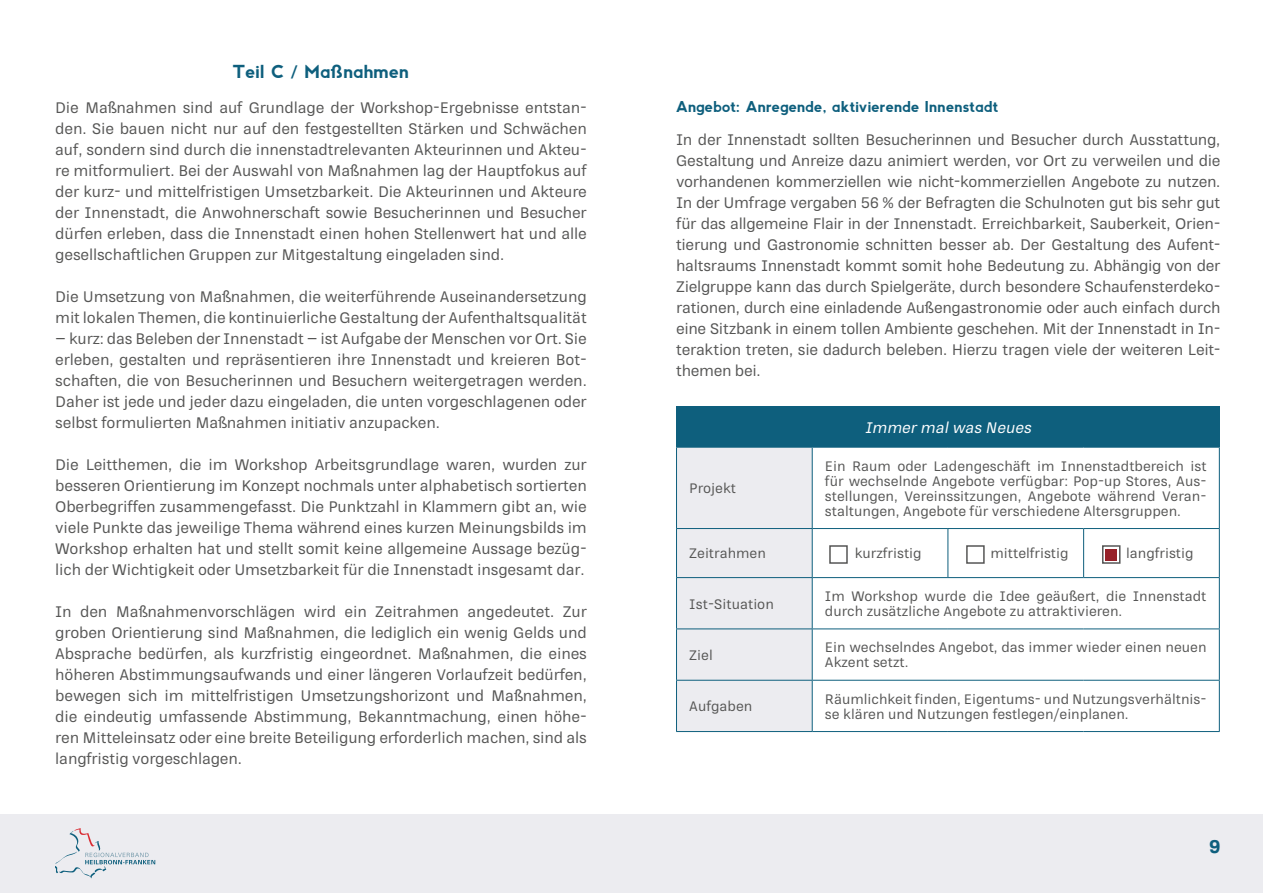
<style>
.page{position:relative;width:1263px;height:893px;background:#fff}
.page>*{position:absolute;margin:0;border:0;box-sizing:border-box;transform-origin:0 0}
.t1{font:18px "Abside";color:#0e5f7d}
.t2{font:900 18px "RNS Sisma";color:#0e5f7d}
.t3{font:500 15px/21px "RNS Sisma";letter-spacing:-.01em;color:#565655;text-align:justify}
.t4{font:15px "Abside";color:#0e5f7d}
.t5{font:italic 500 15px "RNS Sisma";color:#fff}
.t6{font:500 13.5px/15px "RNS Sisma";color:#565655}
</style>
<div class="page">
<div style="left:0;top:814px;width:1263px;height:79px;background:#ececf0"></div>
<svg style="left:55px;top:828px;width:100px;height:50px"></svg>
<div style="left:676px;top:407px;width:544px;height:40px;background:#0e5f7d"></div>
<div style="left:677px;top:448px;width:135px;height:283px;background:#ececf0"></div>
<svg style="left:813px;top:448px;width:406px;height:283px"></svg>
<hr style="left:676px;top:528px;width:136px;height:1px;background:#0e5f7d">
<hr style="left:676px;top:577px;width:136px;height:1px;background:#0e5f7d">
<hr style="left:676px;top:628px;width:136px;height:1px;background:#0e5f7d">
<hr style="left:676px;top:680px;width:136px;height:1px;background:#0e5f7d">
<hr style="left:676px;top:447px;width:136px;height:1px;background:#0e5f7d">
<hr style="left:676px;top:448px;width:1px;height:80px;background:#0e5f7d">
<hr style="left:676px;top:529px;width:1px;height:48px;background:#0e5f7d">
<hr style="left:676px;top:578px;width:1px;height:50px;background:#0e5f7d">
<hr style="left:676px;top:629px;width:1px;height:51px;background:#0e5f7d">
<hr style="left:676px;top:681px;width:1px;height:50px;background:#0e5f7d">
<hr style="left:676px;top:731px;width:136px;height:1px;background:#0e5f7d">
<hr style="left:812px;top:447px;width:136px;height:1px;background:#0e5f7d">
<hr style="left:812px;top:448px;width:1px;height:80px;background:#0e5f7d">
<hr style="left:948px;top:447px;width:136px;height:1px;background:#0e5f7d">
<hr style="left:1084px;top:447px;width:136px;height:1px;background:#0e5f7d">
<hr style="left:1219px;top:448px;width:1px;height:80px;background:#0e5f7d">
<hr style="left:948px;top:528px;width:136px;height:1px;background:#0e5f7d">
<hr style="left:812px;top:528px;width:136px;height:1px;background:#0e5f7d">
<hr style="left:812px;top:529px;width:1px;height:48px;background:#0e5f7d">
<hr style="left:947px;top:529px;width:1px;height:48px;background:#0e5f7d">
<hr style="left:1084px;top:528px;width:136px;height:1px;background:#0e5f7d">
<hr style="left:1083px;top:529px;width:1px;height:48px;background:#0e5f7d">
<hr style="left:1219px;top:529px;width:1px;height:48px;background:#0e5f7d">
<hr style="left:812px;top:577px;width:136px;height:1px;background:#0e5f7d">
<hr style="left:812px;top:578px;width:1px;height:50px;background:#0e5f7d">
<hr style="left:948px;top:577px;width:136px;height:1px;background:#0e5f7d">
<hr style="left:1084px;top:577px;width:136px;height:1px;background:#0e5f7d">
<hr style="left:1219px;top:578px;width:1px;height:50px;background:#0e5f7d">
<hr style="left:812px;top:628px;width:136px;height:1px;background:#0e5f7d">
<hr style="left:812px;top:629px;width:1px;height:51px;background:#0e5f7d">
<hr style="left:948px;top:628px;width:136px;height:1px;background:#0e5f7d">
<hr style="left:1084px;top:628px;width:136px;height:1px;background:#0e5f7d">
<hr style="left:1219px;top:629px;width:1px;height:51px;background:#0e5f7d">
<hr style="left:812px;top:680px;width:136px;height:1px;background:#0e5f7d">
<hr style="left:812px;top:681px;width:1px;height:50px;background:#0e5f7d">
<hr style="left:948px;top:680px;width:136px;height:1px;background:#0e5f7d">
<hr style="left:1084px;top:680px;width:136px;height:1px;background:#0e5f7d">
<hr style="left:1219px;top:681px;width:1px;height:50px;background:#0e5f7d">
<hr style="left:812px;top:731px;width:136px;height:1px;background:#0e5f7d">
<hr style="left:948px;top:731px;width:136px;height:1px;background:#0e5f7d">
<hr style="left:1084px;top:731px;width:136px;height:1px;background:#0e5f7d">
<div style="left:829px;top:545px;width:19px;height:19px;background:#fff;border:2px solid #565655"></div>
<div style="left:966px;top:545px;width:19px;height:19px;background:#fff;border:2px solid #565655"></div>
<svg style="left:1102px;top:545px;width:18px;height:19px"></svg>
<div style="left:1106px;top:549px;width:11px;height:11px;background:#962028"></div>
<p class="t1" style="left:233px;top:60px;width:178px">Teil C / Maßnahmen</p>
<p class="t3" style="left:55px;top:97px;width:533px">Die Maßnahmen sind auf Grundlage der Workshop-Ergebnisse entstan&shy;den. Sie bauen nicht nur auf den festgestellten Stärken und Schwächen auf, sondern sind durch die innenstadtrelevanten Akteurinnen und Akteu&shy;re mitformuliert. Bei der Auswahl von Maßnahmen lag der Hauptfokus auf der kurz- und mittelfristigen Umsetzbarkeit. Die Akteurinnen und Akteure der Innenstadt, die Anwohnerschaft sowie Besucherinnen und Besucher dürfen erleben, dass die Innenstadt einen hohen Stellenwert hat und alle gesellschaftlichen Gruppen zur Mitgestaltung eingeladen sind.</p>
<p class="t3" style="left:55px;top:286px;width:533px">Die Umsetzung von Maßnahmen, die weiterführende Auseinandersetzung mit lokalen Themen, die kontinuierliche Gestaltung der Aufenthaltsqualität</p>
<p class="t3" style="left:55px;top:328px;width:533px">– kurz: das Beleben der Innenstadt – ist Aufgabe der Menschen vor Ort. Sie erleben, gestalten und repräsentieren ihre Innenstadt und kreieren Bot&shy;schaften, die von Besucherinnen und Besuchern weitergetragen werden.<br>Daher ist jede und jeder dazu eingeladen, die unten vorgeschlagenen oder selbst formulierten Maßnahmen initiativ anzupacken.</p>
<p class="t3" style="left:55px;top:454px;width:533px">Die Leitthemen, die im Workshop Arbeitsgrundlage waren, wurden zur besseren Orientierung im Konzept nochmals unter alphabetisch sortierten Oberbegriffen zusammengefasst. Die Punktzahl in Klammern gibt an, wie viele Punkte das jeweilige Thema während eines kurzen Meinungsbilds im Workshop erhalten hat und stellt somit keine allgemeine Aussage bezüg&shy;lich der Wichtigkeit oder Umsetzbarkeit für die Innenstadt insgesamt dar.</p>
<p class="t3" style="left:55px;top:601px;width:533px">In den Maßnahmenvorschlägen wird ein Zeitrahmen angedeutet. Zur groben Orientierung sind Maßnahmen, die lediglich ein wenig Gelds und Absprache bedürfen, als kurzfristig eingeordnet. Maßnahmen, die eines höheren Abstimmungsaufwands und einer längeren Vorlaufzeit bedürfen, bewegen sich im mittelfristigen Umsetzungshorizont und Maßnahmen, die eindeutig umfassende Abstimmung, Bekanntmachung, einen höhe&shy;ren Mitteleinsatz oder eine breite Beteiligung erforderlich machen, sind als langfristig vorgeschlagen.</p>
<p class="t4" style="left:676px;top:96px;width:324px">Angebot: Anregende, aktivierende Innenstadt</p>
<p class="t3" style="left:676px;top:129px;width:546px">In der Innenstadt sollten Besucherinnen und Besucher durch Ausstattung, Gestaltung und Anreize dazu animiert werden, vor Ort zu verweilen und die vorhandenen kommerziellen wie nicht-kommerziellen Angebote zu nutzen.<br>In der Umfrage vergaben 56 % der Befragten die Schulnoten gut bis sehr gut für das allgemeine Flair in der Innenstadt. Erreichbarkeit, Sauberkeit, Orien&shy;tierung und Gastronomie schnitten besser ab. Der Gestaltung des Aufent&shy;haltsraums Innenstadt kommt somit hohe Bedeutung zu. Abhängig von der Zielgruppe kann das durch Spielgeräte, durch besondere Schaufensterdeko&shy;rationen, durch eine einladende Außengastronomie oder auch einfach durch eine Sitzbank in einem tollen Ambiente geschehen. Mit der Innenstadt in In&shy;teraktion treten, sie dadurch beleben. Hierzu tragen viele der weiteren Leit&shy;themen bei.</p>
<p class="t6" style="left:689px;top:481px;width:48px">Projekt</p>
<p class="t5" style="left:865px;top:418px;width:171px">Immer malwas Neues</p>
<p class="t6" style="left:825px;top:458px;width:383px;text-align:justify">Ein Raum oder Ladengeschäft im Innenstadtbereich ist für wechselnde Angebote verfügbar: Pop-up Stores, Aus&shy;stellungen, Vereinssitzungen, Angebote während Veran&shy;staltungen, Angebote für verschiedene Altersgruppen.</p>
<p class="t6" style="left:689px;top:546px;width:78px">Zeitrahmen</p>
<p class="t6" style="left:855px;top:546px;width:68px">kurzfristig</p>
<p class="t6" style="left:990px;top:546px;width:80px">mittelfristig</p>
<p class="t6" style="left:1126px;top:546px;width:69px">langfristig</p>
<p class="t6" style="left:689px;top:596px;width:86px">Ist-Situation</p>
<p class="t6" style="left:825px;top:589px;width:383px">Im Workshop wurde die Idee geäußert, die Innenstadt durch zusätzliche Angebote zu attraktivieren.</p>
<p class="t6" style="left:689px;top:648px;width:25px">Ziel</p>
<p class="t6" style="left:825px;top:640px;width:383px">Ein wechselndes Angebot, das immer wieder einen neuen<br>Akzent setzt.</p>
<p class="t6" style="left:689px;top:699px;width:65px">Aufgaben</p>
<p class="t6" style="left:825px;top:691px;width:383px">Räumlichkeit finden, Eigentums- und Nutzungsverhältnis&shy;se klären und Nutzungen festlegen/einplanen.</p>
<p class="t2" style="left:1209px;top:835px;width:13px">9</p>
</div>
